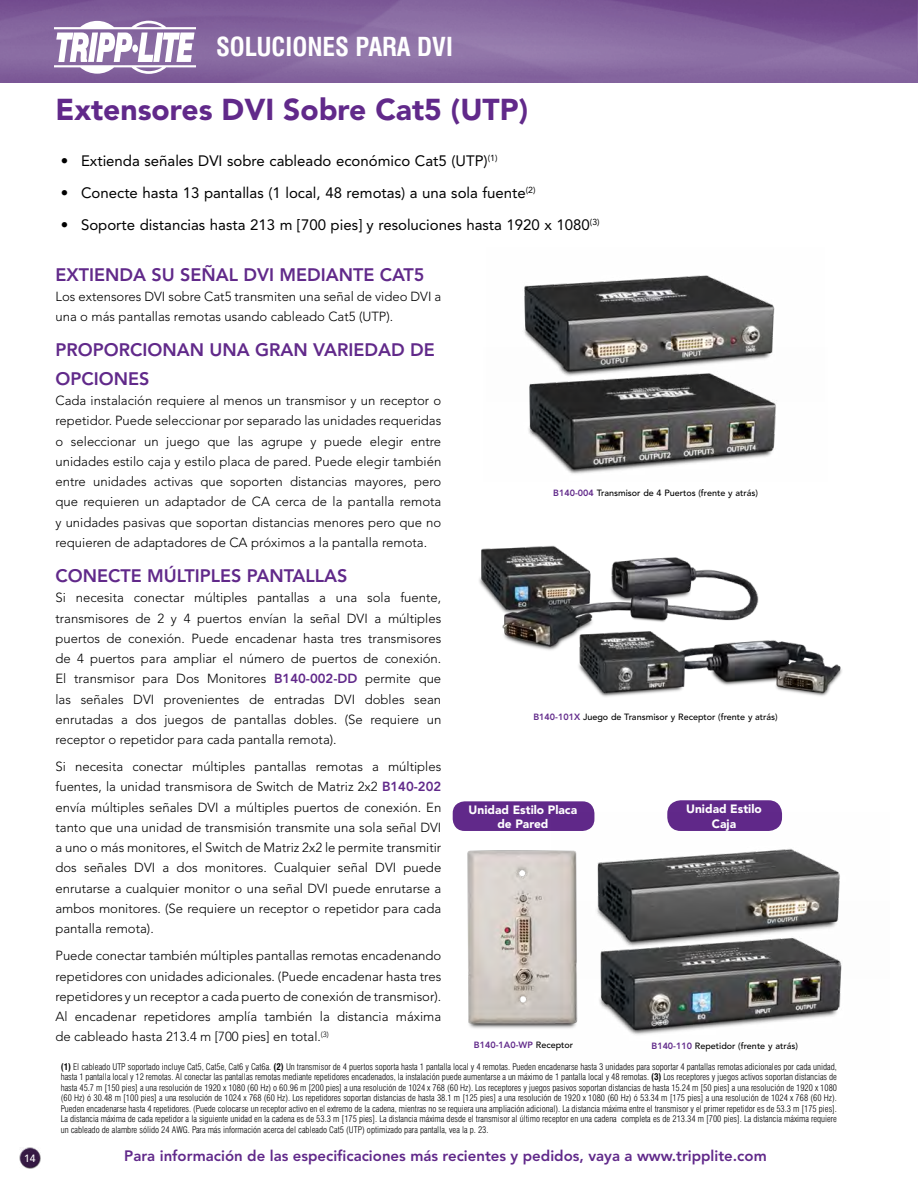
<style>
.page{position:relative;width:918px;height:1188px;background:#fff}
.page>*{position:absolute;margin:0;border:0;box-sizing:border-box;transform-origin:0 0}
.t1{font:900 30px "Avenir";color:#61298a}
.t2{font:700 condensed 25.5px "Swiss 721 BT";color:#fff}
.t3{font:800 18px/28.5px "Avenir";color:#61298a}
.t4{font:15px "Avenir";color:#000}
.t5{font:800 15px "Avenir";color:#61298a}
.t6{font:300 13.2px/20.2px "Avenir";color:#000;text-align:justify}
.t7{font:900 12px/14.4px "Avenir";color:#fff;text-align:center}
.t8{font:500 10.5px "Avenir";color:#fff}
.t9{font:300 condensed 9px/10.5px "Swiss 721 BT";color:#000;text-align:justify}
.t10{font:500 9px "Avenir";color:#000}
.t11{font:800 9px "Avenir";color:#61298a}
.s1{font-weight:800;color:#61298a}
.s2{font-weight:500;color:#000}
.s3{font-weight:700}
</style>
<div class="page">
<img style="left:467px;top:850px;width:93px;height:179px">
<div style="left:453px;top:801px;width:141px;height:30px;background:#61298a;border-radius:12px"></div>
<div style="left:667px;top:800px;width:115px;height:31px;background:#61298a;border-radius:13px"></div>
<img style="left:0;top:0;width:918px;height:83px">
<svg style="left:54px;top:21px;width:142px;height:53px"></svg>
<img style="left:19px;top:1147px;width:21px;height:21px">
<img style="left:528px;top:402px;width:248px;height:72px">
<img style="left:524px;top:275px;width:253px;height:127px">
<img style="left:479px;top:545px;width:280px;height:105px">
<img style="left:551px;top:613px;width:291px;height:84px">
<img style="left:560px;top:978px;width:281px;height:57px">
<img style="left:551px;top:812px;width:291px;height:166px">
<p class="t2" style="left:216px;top:32px;width:239px">SOLUCIONES PARA DVI</p>
<p class="t1" style="left:56px;top:92px;width:474px">Extensores DVI Sobre Cat5 (UTP)</p>
<p class="t4" style="left:61px;top:152px;width:438px">• Extienda señales DVI sobre cableado económico Cat5 (UTP)<sup>(1)</sup></p>
<p class="t4" style="left:61px;top:184px;width:476px">• Conecte hasta 13 pantallas (1 local, 48 remotas) a una sola fuente<sup>(2)</sup></p>
<p class="t4" style="left:61px;top:216px;width:540px">• Soporte distancias hasta 213 m [700 pies] y resoluciones hasta 1920 x 1080<sup>(3)</sup></p>
<p class="t3" style="left:56px;top:260px;width:370px">EXTIENDA SU SEÑAL DVI MEDIANTE CAT5</p>
<p class="t6" style="left:56px;top:286px;width:387px">Los extensores DVI sobre Cat5 transmiten una señal de video DVI a una o más pantallas remotas usando cableado Cat5 (UTP).</p>
<p class="t3" style="left:56px;top:336px;width:381px">PROPORCIONAN UNA GRAN VARIEDAD DE<br>OPCIONES</p>
<p class="t6" style="left:56px;top:391px;width:387px">Cada instalación requiere al menos un transmisor y un receptor o repetidor. Puede seleccionar por separado las unidades requeridas o seleccionar un juego que las agrupe y puede elegir entre unidades estilo caja y estilo placa de pared. Puede elegir también entre unidades activas que soporten distancias mayores, pero que requieren un adaptador de CA cerca de la pantalla remota y unidades pasivas que soportan distancias menores pero que no requieren de adaptadores de CA próximos a la pantalla remota.</p>
<p class="t3" style="left:56px;top:562px;width:293px">CONECTE MÚLTIPLES PANTALLAS</p>
<p class="t6" style="left:56px;top:588px;width:387px">Si necesita conectar múltiples pantallas a una sola fuente, transmisores de 2 y 4 puertos envían la señal DVI a múltiples puertos de conexión. Puede encadenar hasta tres transmisores de 4 puertos para ampliar el número de puertos de conexión.<br>El transmisor para Dos Monitores <span class="s1">B140-002-DD</span> permite que las señales DVI provenientes de entradas DVI dobles sean enrutadas a dos juegos de pantallas dobles. (Se requiere un receptor o repetidor para cada pantalla remota).</p>
<p class="t6" style="left:56px;top:757px;width:387px">Si necesita conectar múltiples pantallas remotas a múltiples fuentes, la unidad transmisora de Switch de Matriz 2x2 <span class="s1">B140-202 </span>envía múltiples señales DVI a múltiples puertos de conexión. En tanto que una unidad de transmisión transmite una sola señal DVI a uno o más monitores, el Switch de Matriz 2x2 le permite transmitir dos señales DVI a dos monitores. Cualquier señal DVI puede enrutarse a cualquier monitor o una señal DVI puede enrutarse a ambos monitores. (Se requiere un receptor o repetidor para cada pantalla remota).</p>
<p class="t6" style="left:56px;top:946px;width:387px">Puede conectar también múltiples pantallas remotas encadenando repetidores con unidades adicionales. (Puede encadenar hasta tres repetidores y un receptor a cada puerto de conexión de transmisor).<br>Al encadenar repetidores amplía también la distancia máxima de cableado hasta 213.4 m [700 pies] en total.<sup>(3)</sup></p>
<p class="t10" style="left:553px;top:487px;width:206px"><span class="s1">B140-004</span> Transmisor de 4 Puertos (frente y atrás)</p>
<p class="t10" style="left:533px;top:712px;width:246px"><span class="s1">B140-101X</span> Juego de Transmisor y Receptor (frente y atrás)</p>
<p class="t7" style="left:469px;top:802px;width:110px">Unidad Estilo Placa de Pared</p>
<p class="t7" style="left:686px;top:802px;width:77px">Unidad Estilo<br>Caja</p>
<p class="t11" style="left:474px;top:1039px;width:101px">B140-1A0-WP <span class="s2">Receptor</span></p>
<p class="t10" style="left:652px;top:1041px;width:148px"><span class="s1">B140-110</span> Repetidor (frente y atrás)</p>
<p class="t9" style="left:61px;top:1061px;width:778px"><span class="s3">(1)</span> El cableado UTP soportado incluye Cat5, Cat5e, Cat6 y Cat6a. <span class="s3">(2)</span> Un transmisor de 4 puertos soporta hasta 1 pantalla local y 4 remotas. Pueden encadenarse hasta 3 unidades para soportar 4 pantallas remotas adicionales por cada unidad, hasta 1 pantalla local y 12 remotas. Al conectar las pantallas remotas mediante repetidores encadenados, la instalación puede aumentarse a un máximo de 1 pantalla local y 48 remotas. <span class="s3">(3)</span> Los receptores y juegos activos soportan distancias de hasta 45.7 m [150 pies] a una resolución de 1920 x 1080 (60 Hz) o 60.96 m [200 pies] a una resolución de 1024 x 768 (60 Hz). Los receptores y juegos pasivos soportan distancias de hasta 15.24 m [50 pies] a una resolución de 1920 x 1080 (60 Hz) ó 30.48 m [100 pies] a una resolución de 1024 x 768 (60 Hz). Los repetidores soportan distancias de hasta 38.1 m [125 pies] a una resolución de 1920 x 1080 (60 Hz) ó 53.34 m [175 pies] a una resolución de 1024 x 768 (60 Hz).<br>Pueden encadenarse hasta 4 repetidores. (Puede colocarse un receptor activo en el extremo de la cadena, mientras no se requiera una ampliación adicional). La distancia máxima entre el transmisor y el primer repetidor es de 53.3 m [175 pies].<br>La distancia máxima de cada repetidor a la siguiente unidad en la cadena es de 53.3 m [175 pies]. La distancia máxima desde el transmisor al último receptor en una cadena completa es de 213.34 m [700 pies]. La distancia máxima requiere un cableado de alambre sólido 24 AWG. Para más información acerca del cableado Cat5 (UTP) optimizado para pantalla, vea la p. 23.</p>
<p class="t8" style="left:24px;top:1152px;width:13px">14</p>
<p class="t5" style="left:124px;top:1147px;width:644px">Para información de las especificaciones más recientes y pedidos, vaya a www.tripplite.com</p>
</div>
